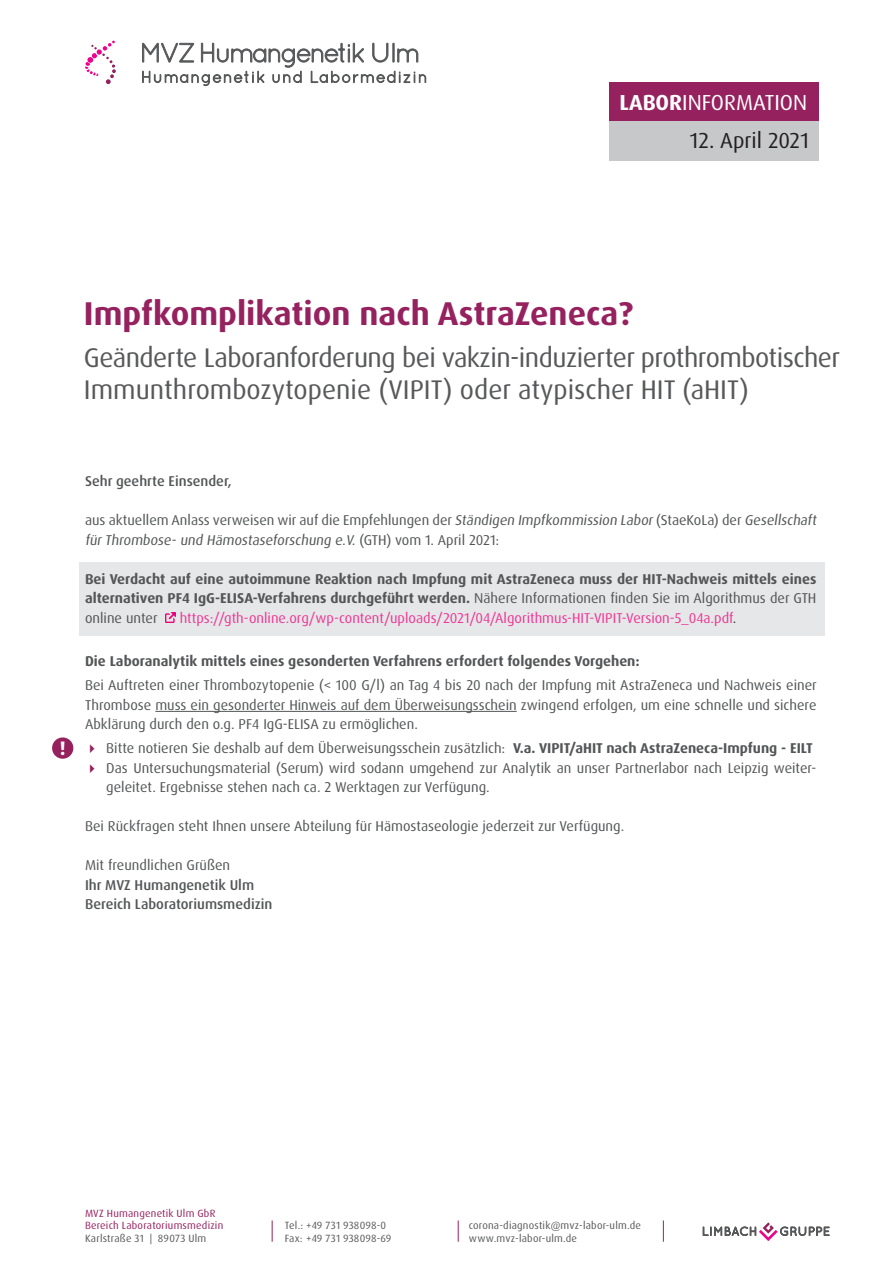
<style>
.page{position:relative;width:893px;height:1263px;background:#fff}
.page>*{position:absolute;margin:0;border:0;box-sizing:border-box;transform-origin:0 0}
.t1{font:700 33px "Dax OT";color:#96215f}
.t2{font:27px/32.4px "Dax OT";letter-spacing:-.02em;color:#57585a}
.t3{font:21.75px "Dax OT";color:#fff}
.t4{font:21.75px "Dax OT";color:#231f20}
.t5{font:700 19.5px "Dax OT";color:#fff}
.t6{font:14.25px/19.5px "Dax OT";color:#545557}
.t7{font:700 14.25px/19.5px "Dax OT";color:#545557;text-align:justify}
.t8{font:14.25px "Dax OT";color:#ed3896}
.t9{font:500 14.25px "Dax OT";color:#545557}
.Brieffuss{font:10.5px "Dax OT";letter-spacing:.02em;color:#57585a}
.Brieffuss-2{font:10.5px "Dax OT";letter-spacing:.02em;color:#96215f}
.s1{font-weight:700}
.s2{font-weight:400}
.s3{color:#3e3e3f}
</style>
<div class="page">
<svg style="left:85px;top:41px;width:31px;height:43px"></svg>
<svg style="left:142px;top:43px;width:284px;height:43px"></svg>
<div style="left:609px;top:82px;width:210px;height:39px;background:#96215f"></div>
<div style="left:609px;top:121px;width:210px;height:40px;background:#c7c8ca"></div>
<svg style="left:703px;top:1222px;width:126px;height:19px"></svg>
<svg style="left:272px;top:1220px;width:1px;height:22px"></svg>
<svg style="left:458px;top:1220px;width:1px;height:22px"></svg>
<svg style="left:663px;top:1220px;width:1px;height:22px"></svg>
<div style="left:80px;top:562px;width:745px;height:74px;background:#e6e7e9"></div>
<hr style="left:155px;top:711px;width:362px;height:1px;background:#545557">
<svg style="left:165px;top:612px;width:11px;height:11px"></svg>
<div style="left:52px;top:737px;width:21px;height:22px;background:#96215f;border-radius:50%"></div>
<p class="t3" style="left:619px;top:88px;width:189px"><span class="s1">LABOR</span>INFORMATION</p>
<p class="t4" style="left:690px;top:127px;width:121px">12. April 2021</p>
<p class="t1" style="left:84px;top:292px;width:551px">Impfkomplikation nach AstraZeneca?</p>
<p class="t2" style="left:84px;top:342px;width:758px">Geänderte Laboranforderung bei vakzin-induzierter prothrombotischer<br>Immunthrombozytopenie (VIPIT) oder atypischer HIT (aHIT)</p>
<p class="t5" style="left:60px;top:736px;width:8px">!</p>
<p class="t9" style="left:85px;top:472px;width:148px">Sehr geehrte Einsender,</p>
<p class="t6" style="left:85px;top:511px;width:735px">aus aktuellem Anlass verweisen wir auf die Empfehlungen der Ständigen Impfkommission Labor(StaeKoLa) der Gesellschaft fürThrombose- und Hämostaseforschung e.V. (G T H ) vo m 1 . A p r i l 2 02 1:</p>
<p class="t7" style="left:85px;top:569px;width:733px">Bei Verdacht auf eine autoimmune Reaktion nach Impfung mit AstraZeneca muss der HIT-Nachweis mittels eines alternativen PF4 IgG-ELISA-Verfahrens durchgeführt werden. <span class="s2">Nähere Informationen finden Sie im Algorithmus der GTH online unter</span></p>
<p class="t8" style="left:180px;top:609px;width:558px">https://gth-online.org/wp-content/uploads/2021/04/Algorithmus-HIT-VIPIT-Version-5_04a.pdf<span class="s3">.</span></p>
<p class="t7" style="left:85px;top:652px;width:556px">Die Laboranalytik mittels eines gesonderten Verfahrens erfordert folgendes Vorgehen:</p>
<p class="t6" style="left:85px;top:676px;width:733px;text-align:justify">Bei Auftreten einer Thrombozytopenie (&lt; 100 G/l) an Tag 4 bis 20 nach der Impfung mit AstraZeneca und Nachweis einer Thrombose muss ein gesonderter Hinweis auf dem Überweisungsschein zwingend erfolgen, um eine schnelle und sichere Abklärung durch den o.g. PF4 IgG-ELISA zu ermöglichen.</p>
<p class="t6" style="left:106px;top:739px;width:708px">Bitte notieren Sie deshalb auf dem Überweisungsschein zusätzlich: <span class="s1">V.a. VIPIT/aHIT nach AstraZeneca-Impfung - EILT</span></p>
<p class="t6" style="left:106px;top:758px;width:712px">Das Untersuchungsmaterial (Serum) wird sodann umgehend zur Analytik an unser Partnerlabor nach Leipzig weiter&shy;geleitet. Ergebnisse stehen nach ca. 2 Werktagen zur Verfügung.</p>
<p class="t6" style="left:85px;top:817px;width:541px">Bei Rückfragen steht Ihnen unsere Abteilung für Hämostaseologie jederzeit zur Verfügung.</p>
<p class="t6" style="left:85px;top:856px;width:147px">Mit freundlichen Grüßen</p>
<p class="t9" style="left:85px;top:876px;width:171px">Ihr MVZ Humangenetik Ulm</p>
<p class="t9" style="left:85px;top:895px;width:189px">Bereich Laboratoriumsmedizin</p>
<p class="Brieffuss-2" style="left:85px;top:1206px;width:132px">MVZ Humangenetik Ulm GbR</p>
<p class="Brieffuss-2" style="left:85px;top:1219px;width:140px">Bereich Laboratoriumsmedizin</p>
<p class="Brieffuss" style="left:85px;top:1231px;width:123px">Karlstraße 31 | 89073 Ulm</p>
<p class="Brieffuss" style="left:285px;top:1219px;width:103px">Tel.: +49 731 938098-0</p>
<p class="Brieffuss" style="left:285px;top:1231px;width:108px">Fax: +49 731 938098-69</p>
<p class="Brieffuss" style="left:469px;top:1219px;width:174px">corona-diagnostik@mvz-labor-ulm.de</p>
<p class="Brieffuss" style="left:469px;top:1231px;width:110px">www.mvz-labor-ulm.de</p>
</div>
